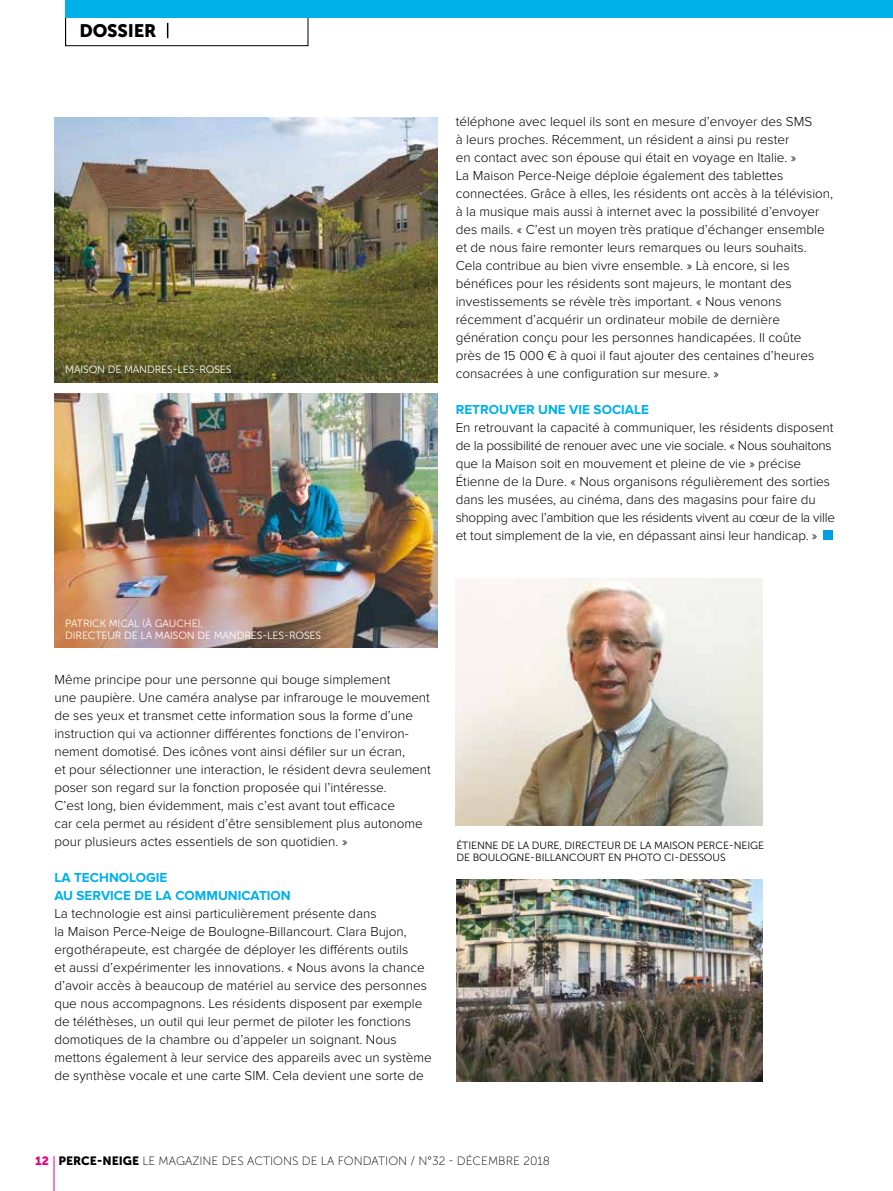
<style>
.page{position:relative;width:893px;height:1191px;background:#fff}
.page>*{position:absolute;margin:0;border:0;box-sizing:border-box;transform-origin:0 0}
.t1{font:18px "Museo Sans 900";letter-spacing:-.01em;color:#000}
.t2{font:300 13.5px/18px "Proxima Nova";color:#000}
.t3{font:700 13.5px/18px "Proxima Nova";color:#00b0e9}
.t4{font:12px "Museo Sans 100";color:#000}
.t5{font:10.5px/12px "Museo Sans 300";letter-spacing:-.01em;color:#000}
.t6{font:10.5px/12px "Museo Sans 300";letter-spacing:-.01em;color:#fff}
.s1{font-family:"Museo Sans 900";color:#e6007d}
.s2{font-family:"Museo Sans 900"}
</style>
<div class="page">
<hr style="left:54px;top:1156px;width:1px;height:35px;background:#e6007d">
<div style="left:65px;top:15px;width:243px;height:31px;border:1px solid #000"></div>
<svg style="left:167px;top:23px;width:1px;height:15px"></svg>
<hr style="left:65px;top:0;width:1px;height:46px;background:#000">
<div style="left:823px;top:530px;width:10px;height:9px;background:#009fe3"></div>
<hr style="left:892px;top:0;width:1px;height:1137px;background:#ececec">
<img style="left:54px;top:117px;width:384px;height:266px">
<img style="left:456px;top:879px;width:306px;height:202px">
<div style="left:66px;top:0;width:827px;height:17px;background:#00b0e9"></div>
<img style="left:55px;top:393px;width:383px;height:255px">
<img style="left:456px;top:578px;width:306px;height:247px">
<h1 class="t1" style="left:79px;top:21px;width:79px">DOSSIER</h1>
<p class="t6" style="left:65px;top:363px;width:168px">MAISON DE MANDRES-LES-ROSES</p>
<p class="t2" style="left:456px;top:113px;width:379px">téléphone avec lequel ils sont en mesure d’envoyer des SMS<br>à leurs proches. Récemment, un résident a ainsi pu rester<br>en contact avec son épouse qui était en voyage en Italie. »<br>La Maison Perce-Neige déploie également des tablettes connectées. Grâce à elles, les résidents ont accès à la télévision, à la musique mais aussi à internet avec la possibilité d’envoyer des mails. « C’est un moyen très pratique d’échanger ensemble et de nous faire remonter leurs remarques ou leurs souhaits.<br>Cela contribue au bien vivre ensemble. » Là encore, si les bénéfices pour les résidents sont majeurs, le montant des investissements se révèle très important. « Nous venons récemment d’acquérir un ordinateur mobile de dernière génération conçu pour les personnes handicapées. Il coûte<br>près de 15 000 € à quoi il faut ajouter des centaines d’heures consacrées à une configuration sur mesure. »</p>
<p class="t3" style="left:456px;top:401px;width:195px">RETROUVER UNE VIE SOCIALE</p>
<p class="t2" style="left:456px;top:419px;width:381px">En retrouvant la capacité à communiquer, les résidents disposent de la possibilité de renouer avec une vie sociale. « Nous souhaitons que la Maison soit en mouvement et pleine de vie » précise Étienne de la Dure. « Nous organisons régulièrement des sorties dans les musées, au cinéma, dans des magasins pour faire du shopping avec l’ambition que les résidents vivent au cœur de la ville et tout simplement de la vie, en dépassant ainsi leur handicap. »</p>
<p class="t6" style="left:65px;top:617px;width:257px">PATRICK MICAL (À GAUCHE),<br>DIRECTEUR DE LA MAISON DE MANDRES-LES-ROSES</p>
<p class="t2" style="left:54px;top:671px;width:378px">Même principe pour une personne qui bouge simplement<br>une paupière. Une caméra analyse par infrarouge le mouvement de ses yeux et transmet cette information sous la forme d’une instruction qui va actionner différentes fonctions de l’environ&shy;nement domotisé. Des icônes vont ainsi défiler sur un écran,<br>et pour sélectionner une interaction, le résident devra seulement poser son regard sur la fonction proposée qui l’intéresse.<br>C’est long, bien évidemment, mais c’est avant tout efficace<br>car cela permet au résident d’être sensiblement plus autonome pour plusieurs actes essentiels de son quotidien. »</p>
<p class="t3" style="left:54px;top:869px;width:238px">LA TECHNOLOGIE<br>AU SERVICE DE LA COMMUNICATION</p>
<p class="t2" style="left:54px;top:905px;width:379px">La technologie est ainsi particulièrement présente dans<br>la Maison Perce-Neige de Boulogne-Billancourt. Clara Bujon, ergothérapeute, est chargée de déployer les différents outils<br>et aussi d’expérimenter les innovations. « Nous avons la chance d’avoir accès à beaucoup de matériel au service des personnes que nous accompagnons. Les résidents disposent par exemple de téléthèses, un outil qui leur permet de piloter les fonctions domotiques de la chambre ou d’appeler un soignant. Nous mettons également à leur service des appareils avec un système de synthèse vocale et une carte SIM. Cela devient une sorte de</p>
<p class="t5" style="left:456px;top:839px;width:309px">ÉTIENNE DE LA DURE, DIRECTEUR DE LA MAISON PERCE-NEIGE<br>DE BOULOGNE-BILLANCOURT EN PHOTO CI-DESSOUS</p>
<p class="t4" style="left:35px;top:1155px;width:516px"><span class="s1">12</span> <span class="s2">PERCE-NEIGE</span> LE MAGAZINE DES ACTIONS DE LA FONDATION / N°32 - DÉCEMBRE 2018</p>
</div>
